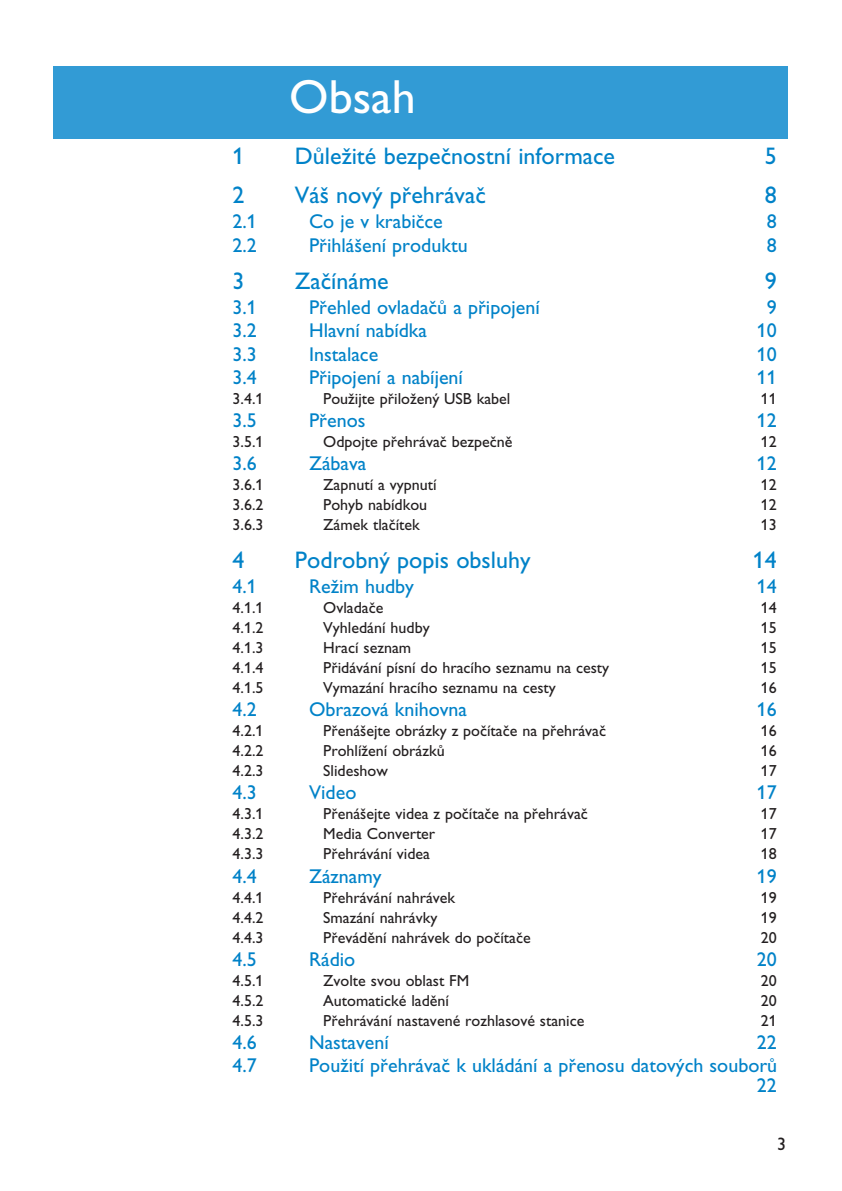
<style>
.page{position:relative;width:842px;height:1191px;background:#fff}
.page>*{position:absolute;margin:0;border:0;box-sizing:border-box;transform-origin:0 0}
.t1{font:48px "Gill Alt One";color:#fff}
.t2{font:24px "Gill Sans Alt CE";color:#0082c8}
.t3{font:20px/20px "Gill Sans Alt CE";color:#0082c8;text-align:right}
.t4{font:18px "Gill Sans Alt CE";color:#231f20}
.t5{font:16px "Gill Sans Alt CE";color:#231f20}
</style>
<div class="page">
<div style="left:54px;top:67px;width:734px;height:72px;background:#329bd5"></div>
<h1 class="t1" style="left:289px;top:80px;width:128px">Obsah</h1>
<h2 class="t2" style="left:233px;top:147px;width:13px">1</h2>
<h2 class="t2" style="left:295px;top:147px;width:322px">Důležité bezpečnostní informace</h2>
<h2 class="t2" style="left:765px;top:147px;width:13px">5</h2>
<h2 class="t2" style="left:233px;top:187px;width:13px">2</h2>
<h2 class="t2" style="left:295px;top:187px;width:192px">Váš nový přehrávač</h2>
<h2 class="t2" style="left:765px;top:187px;width:13px">8</h2>
<p class="t3" style="left:233px;top:214px;width:26px">2.1</p>
<p class="t3" style="left:309px;top:214px;width:135px">Co je v krabičce</p>
<p class="t3" style="left:767px;top:214px;width:11px">8</p>
<p class="t3" style="left:233px;top:237px;width:26px">2.2</p>
<p class="t3" style="left:309px;top:237px;width:160px">Přihlášení produktu</p>
<p class="t3" style="left:767px;top:237px;width:11px">8</p>
<h2 class="t2" style="left:233px;top:272px;width:13px">3</h2>
<h2 class="t2" style="left:295px;top:272px;width:95px">Začínáme</h2>
<h2 class="t2" style="left:765px;top:272px;width:13px">9</h2>
<p class="t3" style="left:233px;top:300px;width:26px">3.1</p>
<p class="t3" style="left:309px;top:300px;width:232px">Přehled ovladačů a připojení</p>
<p class="t3" style="left:767px;top:300px;width:11px">9</p>
<p class="t3" style="left:233px;top:323px;width:26px">3.2</p>
<p class="t3" style="left:309px;top:323px;width:119px">Hlavní nabídka</p>
<p class="t3" style="left:757px;top:323px;width:21px">10</p>
<p class="t3" style="left:233px;top:346px;width:26px">3.3</p>
<p class="t3" style="left:309px;top:346px;width:71px">Instalace</p>
<p class="t3" style="left:757px;top:346px;width:21px">10</p>
<p class="t3" style="left:233px;top:369px;width:26px">3.4</p>
<p class="t3" style="left:309px;top:369px;width:155px">Připojení a nabíjení</p>
<p class="t3" style="left:757px;top:369px;width:21px">11</p>
<p class="t5" style="left:233px;top:393px;width:33px">3.4.1</p>
<p class="t5" style="left:323px;top:393px;width:189px">Použijte přiložený USB kabel</p>
<p class="t5" style="left:761px;top:393px;width:17px">11</p>
<p class="t3" style="left:233px;top:412px;width:26px">3.5</p>
<p class="t3" style="left:309px;top:412px;width:58px">Přenos</p>
<p class="t3" style="left:757px;top:412px;width:21px">12</p>
<p class="t5" style="left:233px;top:436px;width:33px">3.5.1</p>
<p class="t5" style="left:323px;top:436px;width:191px">Odpojte přehrávač bezpečně</p>
<p class="t5" style="left:761px;top:436px;width:17px">12</p>
<p class="t3" style="left:233px;top:456px;width:26px">3.6</p>
<p class="t3" style="left:309px;top:456px;width:59px">Zábava</p>
<p class="t3" style="left:757px;top:456px;width:21px">12</p>
<p class="t5" style="left:233px;top:479px;width:33px">3.6.1</p>
<p class="t5" style="left:323px;top:479px;width:115px">Zapnutí a vypnutí</p>
<p class="t5" style="left:761px;top:479px;width:17px">12</p>
<p class="t5" style="left:233px;top:499px;width:33px">3.6.2</p>
<p class="t5" style="left:323px;top:499px;width:105px">Pohyb nabídkou</p>
<p class="t5" style="left:761px;top:499px;width:17px">12</p>
<p class="t5" style="left:233px;top:519px;width:33px">3.6.3</p>
<p class="t5" style="left:323px;top:519px;width:98px">Zámek tlačítek</p>
<p class="t5" style="left:761px;top:519px;width:17px">13</p>
<h2 class="t2" style="left:233px;top:551px;width:13px">4</h2>
<h2 class="t2" style="left:295px;top:551px;width:237px">Podrobný popis obsluhy</h2>
<h2 class="t2" style="left:753px;top:551px;width:25px">14</h2>
<p class="t3" style="left:233px;top:578px;width:26px">4.1</p>
<p class="t3" style="left:309px;top:578px;width:106px">Režim hudby</p>
<p class="t3" style="left:757px;top:578px;width:21px">14</p>
<p class="t5" style="left:233px;top:602px;width:33px">4.1.1</p>
<p class="t5" style="left:323px;top:602px;width:62px">Ovladače</p>
<p class="t5" style="left:761px;top:602px;width:17px">14</p>
<p class="t5" style="left:233px;top:622px;width:33px">4.1.2</p>
<p class="t5" style="left:323px;top:622px;width:108px">Vyhledání hudby</p>
<p class="t5" style="left:761px;top:622px;width:17px">15</p>
<p class="t5" style="left:233px;top:642px;width:33px">4.1.3</p>
<p class="t5" style="left:323px;top:642px;width:89px">Hrací seznam</p>
<p class="t5" style="left:761px;top:642px;width:17px">15</p>
<p class="t5" style="left:233px;top:662px;width:33px">4.1.4</p>
<p class="t5" style="left:323px;top:662px;width:287px">Přidávání písní do hracího seznamu na cesty</p>
<p class="t5" style="left:761px;top:662px;width:17px">15</p>
<p class="t5" style="left:233px;top:682px;width:33px">4.1.5</p>
<p class="t5" style="left:323px;top:682px;width:234px">Vymazání hracího seznamu na cesty</p>
<p class="t5" style="left:761px;top:682px;width:17px">16</p>
<p class="t3" style="left:233px;top:701px;width:26px">4.2</p>
<p class="t3" style="left:309px;top:701px;width:159px">Obrazová knihovna</p>
<p class="t3" style="left:757px;top:701px;width:21px">16</p>
<p class="t5" style="left:233px;top:725px;width:33px">4.2.1</p>
<p class="t5" style="left:323px;top:725px;width:284px">Přenášejte obrázky z počítače na přehrávač</p>
<p class="t5" style="left:761px;top:725px;width:17px">16</p>
<p class="t5" style="left:233px;top:745px;width:33px">4.2.2</p>
<p class="t5" style="left:323px;top:745px;width:123px">Prohlížení obrázků</p>
<p class="t5" style="left:761px;top:745px;width:17px">16</p>
<p class="t5" style="left:233px;top:765px;width:33px">4.2.3</p>
<p class="t5" style="left:323px;top:765px;width:66px">Slideshow</p>
<p class="t5" style="left:761px;top:765px;width:17px">17</p>
<p class="t3" style="left:233px;top:784px;width:26px">4.3</p>
<p class="t3" style="left:309px;top:784px;width:49px">Video</p>
<p class="t3" style="left:757px;top:784px;width:21px">17</p>
<p class="t5" style="left:233px;top:808px;width:33px">4.3.1</p>
<p class="t5" style="left:323px;top:808px;width:266px">Přenášejte videa z počítače na přehrávač</p>
<p class="t5" style="left:761px;top:808px;width:17px">17</p>
<p class="t5" style="left:233px;top:828px;width:33px">4.3.2</p>
<p class="t5" style="left:323px;top:828px;width:114px">Media Converter</p>
<p class="t5" style="left:761px;top:828px;width:17px">17</p>
<p class="t5" style="left:233px;top:848px;width:33px">4.3.3</p>
<p class="t5" style="left:323px;top:848px;width:108px">Přehrávání videa</p>
<p class="t5" style="left:761px;top:848px;width:17px">18</p>
<p class="t3" style="left:233px;top:868px;width:26px">4.4</p>
<p class="t3" style="left:309px;top:868px;width:74px">Záznamy</p>
<p class="t3" style="left:757px;top:868px;width:21px">19</p>
<p class="t5" style="left:233px;top:891px;width:33px">4.4.1</p>
<p class="t5" style="left:323px;top:891px;width:133px">Přehrávání nahrávek</p>
<p class="t5" style="left:761px;top:891px;width:17px">19</p>
<p class="t5" style="left:233px;top:911px;width:33px">4.4.2</p>
<p class="t5" style="left:323px;top:911px;width:116px">Smazání nahrávky</p>
<p class="t5" style="left:761px;top:911px;width:17px">19</p>
<p class="t5" style="left:233px;top:931px;width:33px">4.4.3</p>
<p class="t5" style="left:323px;top:931px;width:209px">Převádění nahrávek do počítače</p>
<p class="t5" style="left:761px;top:931px;width:17px">20</p>
<p class="t3" style="left:233px;top:951px;width:26px">4.5</p>
<p class="t3" style="left:309px;top:951px;width:48px">Rádio</p>
<p class="t3" style="left:757px;top:951px;width:21px">20</p>
<p class="t5" style="left:233px;top:974px;width:33px">4.5.1</p>
<p class="t5" style="left:323px;top:974px;width:147px">Zvolte svou oblast FM</p>
<p class="t5" style="left:761px;top:974px;width:17px">20</p>
<p class="t5" style="left:233px;top:994px;width:33px">4.5.2</p>
<p class="t5" style="left:323px;top:994px;width:127px">Automatické ladění</p>
<p class="t5" style="left:761px;top:994px;width:17px">20</p>
<p class="t5" style="left:233px;top:1014px;width:33px">4.5.3</p>
<p class="t5" style="left:323px;top:1014px;width:263px">Přehrávání nastavené rozhlasové stanice</p>
<p class="t5" style="left:761px;top:1014px;width:17px">21</p>
<p class="t3" style="left:233px;top:1034px;width:26px">4.6</p>
<p class="t3" style="left:309px;top:1034px;width:81px">Nastavení</p>
<p class="t3" style="left:757px;top:1034px;width:21px">22</p>
<p class="t3" style="left:233px;top:1057px;width:26px">4.7</p>
<p class="t3" style="left:309px;top:1057px;width:470px">Použití přehrávač k ukládání a přenosu datových souborů<br>22</p>
<p class="t4" style="left:777px;top:1137px;width:10px">3</p>
</div>
